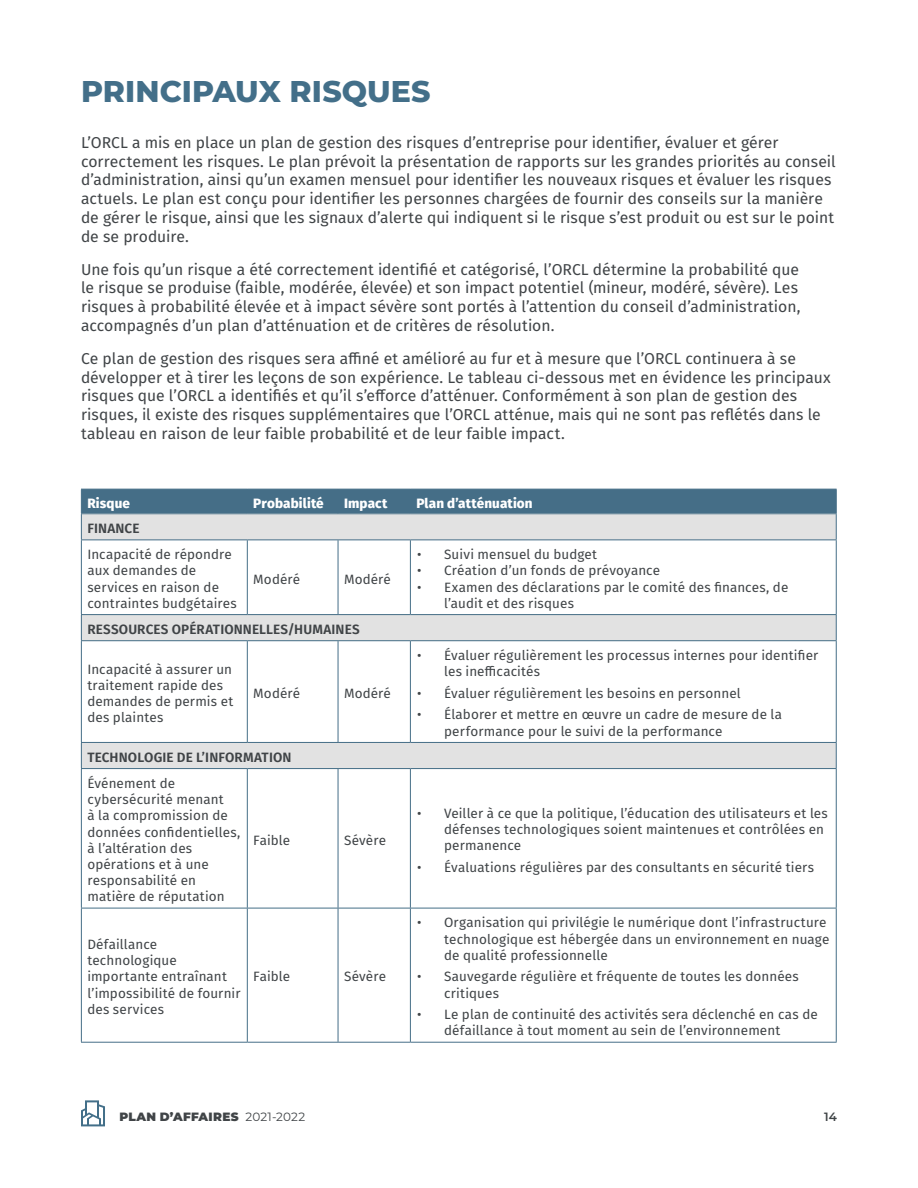
<style>
.page{position:relative;width:918px;height:1188px;background:#fff}
.page>*{position:absolute;margin:0;border:0;box-sizing:border-box;transform-origin:0 0}
.Heading_1{font:800 30px "Montserrat";letter-spacing:.005em;color:#436f89}
.Body{font:15.75px/18.9px "Fira Sans";letter-spacing:.005em;color:#404447}
.Body-2{font:13.5px/16.2px "Fira Sans";letter-spacing:.01em;color:#404447}
.Body-3{font:600 13.5px "Fira Sans";letter-spacing:.01em;color:#404447}
.Heading_3{font:800 13.5px "Fira Sans";letter-spacing:.01em;color:#fff}
.t1{font:900 12px "Montserrat";letter-spacing:.025em;color:#404447}
.t2{font:600 12px "Montserrat";color:#404447}
.s1{font-weight:400}
</style>
<div class="page">
<svg style="left:81px;top:1100px;width:24px;height:26px"></svg>
<div style="left:81px;top:615px;width:755px;height:26px;background:#e2e2e2"></div>
<div style="left:81px;top:742px;width:755px;height:27px;background:#e2e2e2"></div>
<svg style="left:81px;top:489px;width:756px;height:51px;background:#92a7b3"></svg>
<hr style="left:81px;top:540px;width:166px;height:1px;background:#456e87">
<hr style="left:81px;top:540px;width:1px;height:74px;background:#456e87">
<hr style="left:247px;top:540px;width:91px;height:1px;background:#456e87">
<hr style="left:247px;top:540px;width:1px;height:74px;background:#456e87">
<hr style="left:338px;top:540px;width:72px;height:1px;background:#456e87">
<hr style="left:338px;top:540px;width:1px;height:74px;background:#456e87">
<hr style="left:410px;top:540px;width:427px;height:1px;background:#456e87">
<hr style="left:410px;top:540px;width:1px;height:74px;background:#456e87">
<hr style="left:836px;top:540px;width:1px;height:74px;background:#456e87">
<hr style="left:81px;top:614px;width:166px;height:1px;background:#456e87">
<svg style="left:81px;top:615px;width:1px;height:25px"></svg>
<hr style="left:247px;top:614px;width:91px;height:1px;background:#456e87">
<hr style="left:338px;top:614px;width:72px;height:1px;background:#456e87">
<hr style="left:410px;top:614px;width:427px;height:1px;background:#456e87">
<svg style="left:836px;top:615px;width:1px;height:25px"></svg>
<hr style="left:81px;top:640px;width:166px;height:1px;background:#456e87">
<hr style="left:81px;top:641px;width:1px;height:101px;background:#456e87">
<hr style="left:247px;top:640px;width:91px;height:1px;background:#456e87">
<hr style="left:247px;top:641px;width:1px;height:101px;background:#456e87">
<hr style="left:338px;top:640px;width:72px;height:1px;background:#456e87">
<hr style="left:338px;top:641px;width:1px;height:101px;background:#456e87">
<hr style="left:410px;top:640px;width:427px;height:1px;background:#456e87">
<hr style="left:410px;top:641px;width:1px;height:101px;background:#456e87">
<hr style="left:836px;top:641px;width:1px;height:101px;background:#456e87">
<hr style="left:81px;top:742px;width:166px;height:1px;background:#456e87">
<svg style="left:81px;top:743px;width:1px;height:25px"></svg>
<hr style="left:247px;top:742px;width:91px;height:1px;background:#456e87">
<hr style="left:338px;top:742px;width:72px;height:1px;background:#456e87">
<hr style="left:410px;top:742px;width:427px;height:1px;background:#456e87">
<svg style="left:836px;top:743px;width:1px;height:25px"></svg>
<hr style="left:81px;top:768px;width:166px;height:1px;background:#456e87">
<hr style="left:81px;top:769px;width:1px;height:139px;background:#456e87">
<hr style="left:247px;top:768px;width:91px;height:1px;background:#456e87">
<hr style="left:247px;top:769px;width:1px;height:139px;background:#456e87">
<hr style="left:338px;top:768px;width:72px;height:1px;background:#456e87">
<hr style="left:338px;top:769px;width:1px;height:139px;background:#456e87">
<hr style="left:410px;top:768px;width:427px;height:1px;background:#456e87">
<hr style="left:410px;top:769px;width:1px;height:139px;background:#456e87">
<hr style="left:836px;top:769px;width:1px;height:139px;background:#456e87">
<hr style="left:81px;top:908px;width:166px;height:1px;background:#456e87">
<hr style="left:81px;top:908px;width:1px;height:134px;background:#456e87">
<hr style="left:247px;top:908px;width:91px;height:1px;background:#456e87">
<hr style="left:247px;top:908px;width:1px;height:134px;background:#456e87">
<hr style="left:338px;top:908px;width:72px;height:1px;background:#456e87">
<hr style="left:338px;top:908px;width:1px;height:134px;background:#456e87">
<hr style="left:410px;top:908px;width:427px;height:1px;background:#456e87">
<hr style="left:410px;top:908px;width:1px;height:134px;background:#456e87">
<hr style="left:836px;top:908px;width:1px;height:134px;background:#456e87">
<hr style="left:81px;top:1042px;width:166px;height:1px;background:#456e87">
<hr style="left:247px;top:1042px;width:91px;height:1px;background:#456e87">
<hr style="left:338px;top:1042px;width:72px;height:1px;background:#456e87">
<hr style="left:410px;top:1042px;width:427px;height:1px;background:#456e87">
<p class="Heading_1" style="left:81px;top:69px;width:351px">PRINCIPAUX RISQUES</p>
<p class="Body" style="left:81px;top:132px;width:756px">L’ORCL a mis en place un plan de gestion des risques d’entreprise pour identifier, évaluer et gérer correctement les risques. Le plan prévoit la présentation de rapports sur les grandes priorités au conseil d’administration, ainsi qu’un examen mensuel pour identifier les nouveaux risques et évaluer les risques actuels. Le plan est conçu pour identifier les personnes chargées de fournir des conseils sur la manière de gérer le risque, ainsi que les signaux d’alerte qui indiquent si le risque s’est produit ou est sur le point de se produire.</p>
<p class="Body" style="left:81px;top:259px;width:721px">Une fois qu’un risque a été correctement identifié et catégorisé, l’ORCL détermine la probabilité que le risque se produise (faible, modérée, élevée) et son impact potentiel (mineur, modéré, sévère). Les risques à probabilité élevée et à impact sévère sont portés à l’attention du conseil d’administration, accompagnés d’un plan d’atténuation et de critères de résolution.</p>
<p class="Body" style="left:81px;top:348px;width:751px">Ce plan de gestion des risques sera affiné et amélioré au fur et à mesure que l’ORCL continuera à se développer et à tirer les leçons de son expérience. Le tableau ci-dessous met en évidence les principaux risques que l’ORCL a identifiés et qu’il s’efforce d’atténuer. Conformément à son plan de gestion des risques, il existe des risques supplémentaires que l’ORCL atténue, mais qui ne sont pas reflétés dans le tableau en raison de leur faible probabilité et de leur faible impact.</p>
<p class="Heading_3" style="left:87px;top:491px;width:44px">Risque</p>
<p class="Heading_3" style="left:253px;top:491px;width:72px">Probabilité</p>
<p class="Heading_3" style="left:344px;top:491px;width:45px">Impact</p>
<p class="Heading_3" style="left:416px;top:491px;width:118px">Plan d’atténuation</p>
<p class="Body-3" style="left:87px;top:517px;width:54px">FINANCE</p>
<p class="Body-2" style="left:87px;top:546px;width:151px">Incapacité de répondre aux demandes de services en raison de contraintes budgétaires</p>
<p class="Body-2" style="left:417px;top:546px;width:182px">• Suivi mensuel du budget</p>
<p class="Body-2" style="left:417px;top:562px;width:244px">• Création d’un fonds de prévoyance</p>
<p class="Body-2" style="left:444px;top:578px;width:346px;text-indent:-27px">• Examen des déclarations par le comité des finances, de l’audit et des risques</p>
<p class="Body-2" style="left:253px;top:570px;width:48px">Modéré</p>
<p class="Body-2" style="left:344px;top:570px;width:48px">Modéré</p>
<p class="Body-3" style="left:87px;top:618px;width:274px">RESSOURCES OPÉRATIONNELLES/HUMAINES</p>
<p class="Body-2" style="left:87px;top:660px;width:147px">Incapacité à assurer un traitement rapide des demandes de permis et des plaintes</p>
<p class="Body-2" style="left:253px;top:685px;width:48px">Modéré</p>
<p class="Body-2" style="left:344px;top:685px;width:48px">Modéré</p>
<p class="Body-3" style="left:87px;top:746px;width:206px">TECHNOLOGIE DE L’INFORMATION</p>
<p class="Body-2" style="left:87px;top:775px;width:155px">Événement de cybersécurité menant<br>à la compromission de données confidentielles, à l’altération des opérations et à une responsabilité en matière de réputation</p>
<p class="Body-2" style="left:253px;top:831px;width:38px">Faible</p>
<p class="Body-2" style="left:344px;top:831px;width:44px">Sévère</p>
<p class="Body-2" style="left:87px;top:936px;width:155px">Défaillance technologique importante entraînant l’impossibilité de fournir des services</p>
<p class="Body-2" style="left:253px;top:968px;width:38px">Faible</p>
<p class="Body-2" style="left:344px;top:968px;width:44px">Sévère</p>
<p class="Body-2" style="left:444px;top:647px;width:376px;text-indent:-27px">• Évaluer régulièrement les processus internes pour identifier les inefficacités</p>
<p class="Body-2" style="left:417px;top:685px;width:325px">• Évaluer régulièrement les besoins en personnel</p>
<p class="Body-2" style="left:444px;top:706px;width:340px;text-indent:-27px">• Élaborer et mettre en œuvre un cadre de mesure de la performance pour le suivi de la performance</p>
<p class="Body-2" style="left:444px;top:804px;width:385px;text-indent:-27px">• Veiller à ce que la politique, l’éducation des utilisateurs et les défenses technologiques soient maintenues et contrôlées en permanence</p>
<p class="Body-2" style="left:417px;top:858px;width:398px">• Évaluations régulières par des consultants en sécurité tiers</p>
<p class="Body-2" style="left:444px;top:914px;width:387px;text-indent:-27px">• Organisation qui privilégie le numérique dont l’infrastructure technologique est hébergée dans un environnement en nuage de qualité professionnelle</p>
<p class="Body-2" style="left:444px;top:968px;width:356px;text-indent:-27px">• Sauvegarde régulière et fréquente de toutes les données critiques</p>
<p class="Body-2" style="left:444px;top:1006px;width:375px;text-indent:-27px">• Le plan de continuité des activités sera déclenché en cas de défaillance à tout moment au sein de l’environnement</p>
<p class="t1" style="left:120px;top:1108px;width:187px">PLAN D’AFFAIRES <span class="s1">2021-2022</span></p>
<p class="t2" style="left:824px;top:1108px;width:14px">14</p>
</div>
